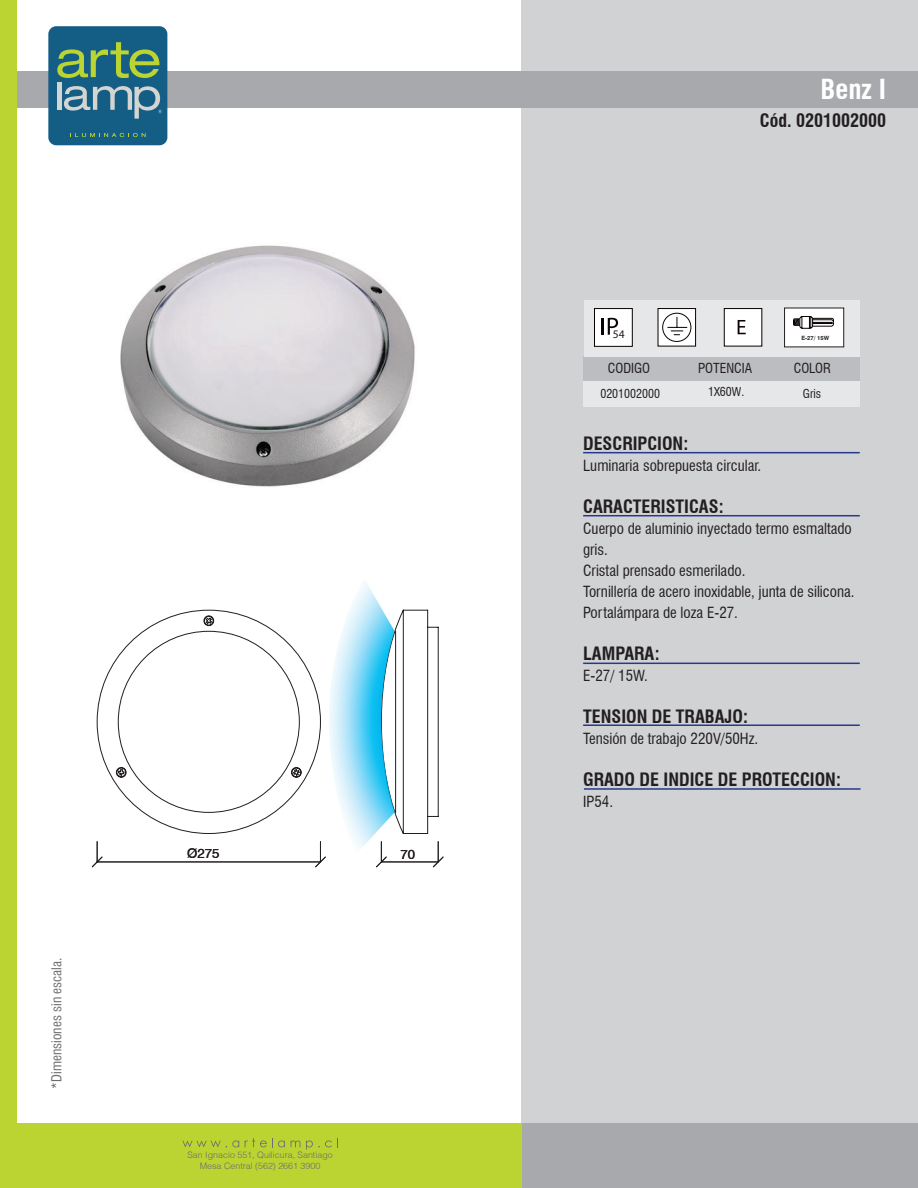
<style>
.page{position:relative;width:918px;height:1188px;background:#fff}
.page>*{position:absolute;margin:0;border:0;box-sizing:border-box;transform-origin:0 0}
.t1{font:700 condensed 27px "Swiss 721 BT";color:#fff}
.t2{font:700 condensed 18px "Swiss 721 BT";color:#231f20}
.t3{font:condensed 15px/21px "Swiss 721 BT";color:#231f20}
.t4{font:condensed 13.5px "Swiss 721 BT";color:#6c6d70}
.t5{font:condensed 13.5px "Swiss 721 BT";color:#231f20}
.t6{font:13.35px "Swiss 721 BT";color:#231f20}
.t7{font:condensed 12px "Swiss 721 BT";color:#231f20}
.t8{font:11.55px "Myriad Pro";color:#231f20}
.t9{font:300 8.85px/10.6px "Helvetica";color:#6c6d70;text-align:center}
.t10{font:700 5.85px "Swiss 721 BT";color:#231f20}
</style>
<div class="page">
<div style="left:522px;top:0;width:396px;height:1126px;background:#d1d2d4"></div>
<div style="left:16px;top:71px;width:902px;height:36px;background:#a8a9ad"></div>
<div style="left:522px;top:1124px;width:396px;height:64px;background:#a8a9ad"></div>
<div style="left:0;top:1124px;width:522px;height:64px;background:#bbd431"></div>
<div style="left:0;top:0;width:16px;height:1188px;background:#bbd431"></div>
<div style="left:48px;top:26px;width:119px;height:119px;background:#145e86;border-radius:8px"></div>
<svg style="left:57px;top:42px;width:102px;height:36px"></svg>
<div style="left:57px;top:83px;width:5px;height:27px;background:#d4d5d1"></div>
<svg style="left:70px;top:133px;width:76px;height:4px"></svg>
<svg style="left:64px;top:86px;width:98px;height:33px"></svg>
<svg style="left:182px;top:1140px;width:57px;height:7px"></svg>
<svg style="left:245px;top:1138px;width:40px;height:9px"></svg>
<svg style="left:291px;top:1140px;width:9px;height:7px"></svg>
<svg style="left:306px;top:1138px;width:32px;height:12px"></svg>
<div style="left:583px;top:356px;width:277px;height:25px;background:#bcbdc0"></div>
<div style="left:583px;top:381px;width:277px;height:26px;background:#e6e7e9"></div>
<hr style="left:583px;top:515px;width:277px;height:1px;background:#283890">
<hr style="left:583px;top:663px;width:277px;height:1px;background:#283890">
<hr style="left:583px;top:452px;width:277px;height:1px;background:#283890">
<hr style="left:583px;top:724px;width:277px;height:2px;background:#283890">
<hr style="left:584px;top:788px;width:277px;height:2px;background:#283890">
<div style="left:584px;top:300px;width:276px;height:57px;background:#e6e7e9"></div>
<div style="left:658px;top:308px;width:38px;height:38px;background:#fff;border:1px solid #080302"></div>
<svg style="left:662px;top:312px;width:30px;height:30px"></svg>
<div style="left:724px;top:308px;width:38px;height:38px;background:#fff;border:1px solid #080302"></div>
<svg style="left:738px;top:320px;width:8px;height:14px"></svg>
<div style="left:594px;top:308px;width:39px;height:39px;background:#fff;border:1px solid #080302"></div>
<svg style="left:602px;top:318px;width:16px;height:17px"></svg>
<div style="left:784px;top:308px;width:60px;height:39px;background:#fff;border:1px solid #231f20"></div>
<svg style="left:793px;top:316px;width:41px;height:12px"></svg>
<svg style="left:92px;top:581px;width:352px;height:286px"></svg>
<img style="left:120px;top:245px;width:295px;height:242px">
<p class="t4" style="left:48px;top:1089px;width:133px;rotate:-90deg">*Dimensiones sin escala.</p>
<p class="t6" style="left:187px;top:846px;width:34px">Ø275</p>
<p class="t6" style="left:400px;top:846px;width:16px">70</p>
<p class="t9" style="left:188px;top:1150px;width:147px">San Ignacio 551, Quilicura, Santiago<br>Mesa Central (562) 2661 3900</p>
<h1 class="t1" style="left:821px;top:73px;width:67px">Benz I</h1>
<p class="t2" style="left:760px;top:110px;width:128px">Cód. 0201002000</p>
<p class="t8" style="left:613px;top:327px;width:13px">54</p>
<p class="t10" style="left:801px;top:335px;width:29px">E-27/ 15W</p>
<p class="t5" style="left:608px;top:360px;width:44px">CODIGO</p>
<p class="t5" style="left:698px;top:360px;width:56px">POTENCIA</p>
<p class="t5" style="left:794px;top:360px;width:39px">COLOR</p>
<p class="t7" style="left:600px;top:386px;width:61px">0201002000</p>
<p class="t7" style="left:708px;top:385px;width:38px">1X60W.</p>
<p class="t7" style="left:803px;top:386px;width:20px">Gris</p>
<p class="t2" style="left:583px;top:432px;width:107px">DESCRIPCION:</p>
<p class="t3" style="left:583px;top:455px;width:180px">Luminaria sobrepuesta circular.</p>
<p class="t2" style="left:583px;top:495px;width:142px">CARACTERISTICAS:</p>
<p class="t3" style="left:583px;top:518px;width:273px">Cuerpo de aluminio inyectado termo esmaltado gris.<br>Cristal prensado esmerilado.<br>Tornillería de acero inoxidable, junta de silicona.<br>Portalámpara de loza E-27.</p>
<p class="t2" style="left:583px;top:642px;width:78px">LAMPARA:</p>
<p class="t3" style="left:583px;top:665px;width:66px">E-27/ 15W.</p>
<p class="t2" style="left:583px;top:705px;width:166px">TENSION DE TRABAJO:</p>
<p class="t3" style="left:583px;top:728px;width:177px">Tensión de trabajo 220V/50Hz.</p>
<p class="t2" style="left:583px;top:768px;width:259px">GRADO DE INDICE DE PROTECCION:</p>
<p class="t3" style="left:583px;top:791px;width:31px">IP54.</p>
</div>
